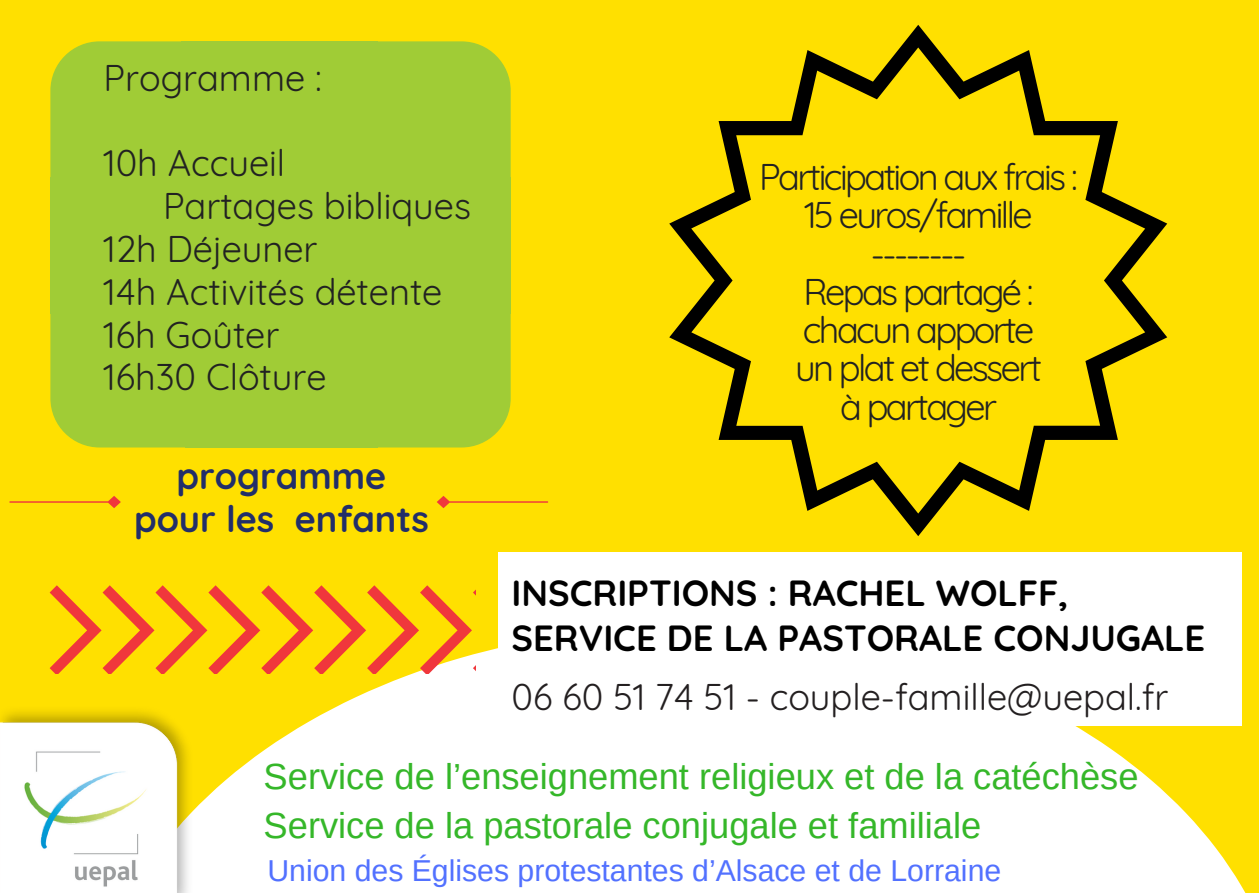
<style>
.page{position:relative;width:1259px;height:893px;background:#ffe000}
.page>*{position:absolute;margin:0;border:0;box-sizing:border-box;transform-origin:0 0}
.t1{font:36.3px/38.4px "Quicksand";letter-spacing:-.07em;color:#222;text-align:center}
.t2{font:36.3px "Quicksand";color:#222}
.t3{font:36.3px/49.5px "Arimo";color:#35b729}
.t4{font:700 36.3px/45px "Quicksand";color:#000}
.t5{font:36.3px "Quicksand";color:#231f20}
.t6{font:700 36.3px/42.9px "Quicksand";color:#222e69;text-align:center}
.t7{font:30.3px "Arimo";color:#5271ff}
</style>
<div class="page">
<svg style="left:198px;top:626px;width:1048px;height:267px;background:#fffbde"></svg>
<div style="left:498px;top:552px;width:743px;height:173px;background:#fff"></div>
<img style="left:0;top:711px;width:198px;height:182px">
<div style="left:50px;top:41px;width:132px;height:136px;background:#a0cc36"></div>
<div style="left:182px;top:41px;width:196px;height:139px;background:#a0cc36"></div>
<div style="left:378px;top:41px;width:133px;height:136px;background:#a0cc36"></div>
<div style="left:50px;top:177px;width:137px;height:137px;background:#a0cc36"></div>
<div style="left:184px;top:177px;width:194px;height:137px;background:#a0cc36"></div>
<div style="left:375px;top:177px;width:136px;height:137px;background:#a0cc36"></div>
<div style="left:50px;top:314px;width:135px;height:133px;background:#a0cc36"></div>
<div style="left:185px;top:312px;width:193px;height:135px;background:#a0cc36"></div>
<div style="left:378px;top:314px;width:133px;height:133px;background:#a0cc36"></div>
<svg style="left:669px;top:25px;width:498px;height:511px"></svg>
<svg style="left:9px;top:496px;width:112px;height:12px"></svg>
<svg style="left:437px;top:496px;width:112px;height:12px"></svg>
<svg style="left:50px;top:585px;width:425px;height:89px"></svg>
<p class="t2" style="left:104px;top:54px;width:220px">Programme :</p>
<p class="t2" style="left:104px;top:140px;width:183px">10h Accueil</p>
<p class="t2" style="left:163px;top:183px;width:309px">Partages bibliques</p>
<p class="t2" style="left:104px;top:226px;width:215px">12h Déjeuner</p>
<p class="t2" style="left:104px;top:268px;width:340px">14h Activités détente</p>
<p class="t2" style="left:104px;top:311px;width:177px">16h Goûter</p>
<p class="t2" style="left:104px;top:354px;width:224px">16h30 Clôture</p>
<p class="t6" style="left:134px;top:454px;width:296px">programme pour les enfants</p>
<p class="t1" style="left:759px;top:157px;width:320px">Participation aux frais :<br>15 euros/famille --------<br>Repas partagé : chacun apporte<br>un plat et dessert<br>à partager</p>
<p class="t4" style="left:511px;top:570px;width:695px">INSCRIPTIONS : RACHEL WOLFF,<br>SERVICE DE LA PASTORALE CONJUGALE</p>
<p class="t5" style="left:511px;top:673px;width:658px">06 60 51 74 51 - couple-famille@uepal.fr</p>
<p class="t3" style="left:264px;top:751px;width:876px">Service de l’enseignement religieux et de la catéchèse<br>Service de la pastorale conjugale et familiale</p>
<p class="t7" style="left:267px;top:853px;width:735px">Union des Églises protestantes d’Alsace et de Lorraine</p>
</div>
